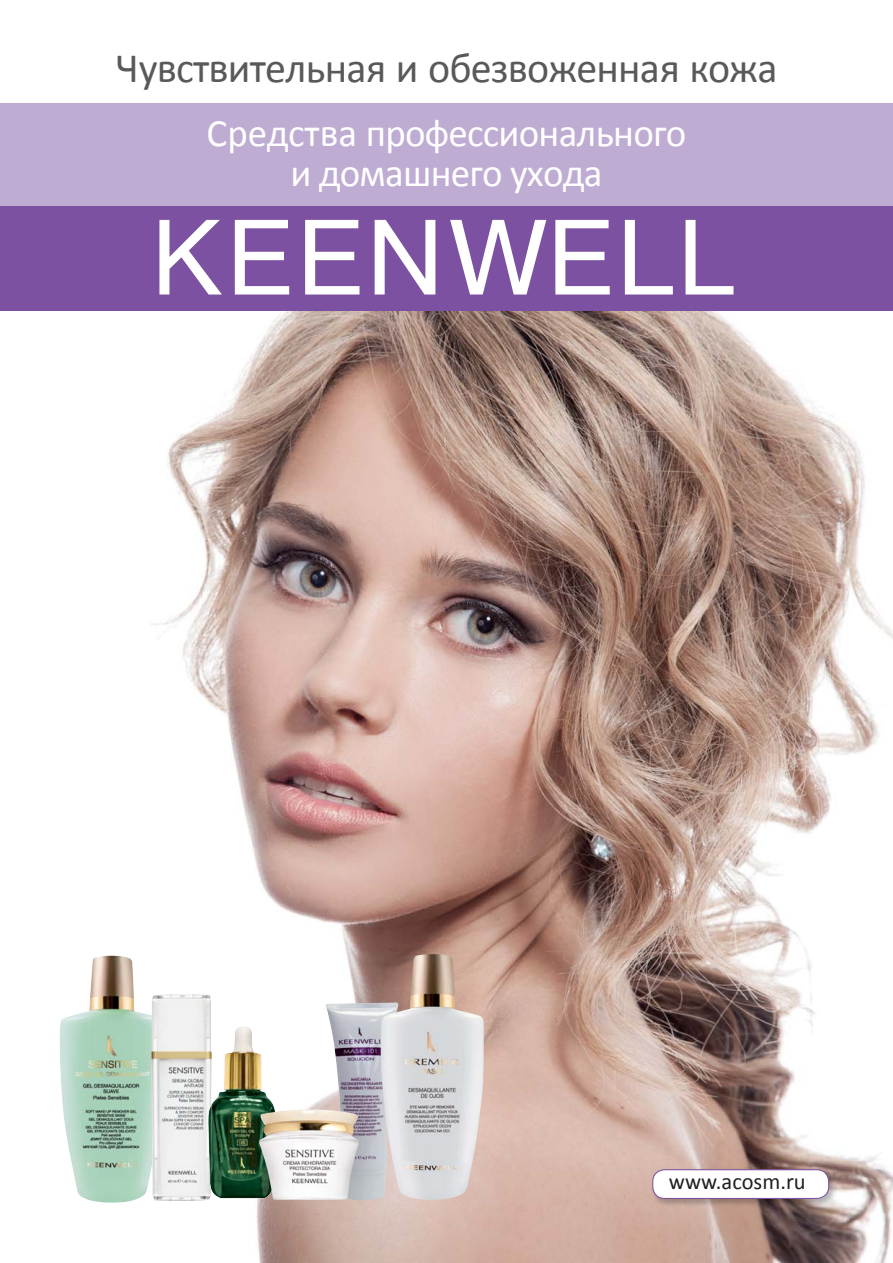
<style>
.page{position:relative;width:893px;height:1263px;background:#fff}
.page>*{position:absolute;margin:0;border:0;box-sizing:border-box;transform-origin:0 0}
.t1{font:42px "Calibri";letter-spacing:-.02em;color:#58595b}
.t2{font:39px/40.5px "Calibri";letter-spacing:-.02em;color:#fff;text-align:center}
.t3{font:22.5px "Calibri";color:#231f20}
</style>
<div class="page">
<div style="left:0;top:103px;width:893px;height:104px;background:#beacd3"></div>
<img style="left:150px;top:311px;width:743px;height:952px">
<div style="left:0;top:207px;width:893px;height:104px;background:#7c51a1"></div>
<svg style="left:159px;top:220px;width:574px;height:74px"></svg>
<img style="left:60px;top:954px;width:104px;height:249px">
<img style="left:150px;top:993px;width:62px;height:208px">
<img style="left:211px;top:1026px;width:65px;height:172px">
<img style="left:208px;top:1105px;width:3px;height:84px">
<img style="left:324px;top:1002px;width:75px;height:199px">
<img style="left:380px;top:954px;width:104px;height:246px">
<img style="left:650px;top:1167px;width:187px;height:40px">
<div style="left:653px;top:1170px;width:176px;height:28px;background:#fff;border-radius:12px"></div>
<div style="left:652px;top:1169px;width:177px;height:30px;border:1px solid #7c51a1;border-radius:12px"></div>
<img style="left:258px;top:1109px;width:102px;height:91px">
<p class="t1" style="left:115px;top:42px;width:664px">Чувствительная и обезвоженная кожа</p>
<p class="t2" style="left:207px;top:112px;width:481px">Средства профессионального и домашнего ухода</p>
<p class="t3" style="left:669px;top:1168px;width:138px">www.acosm.ru</p>
</div>
